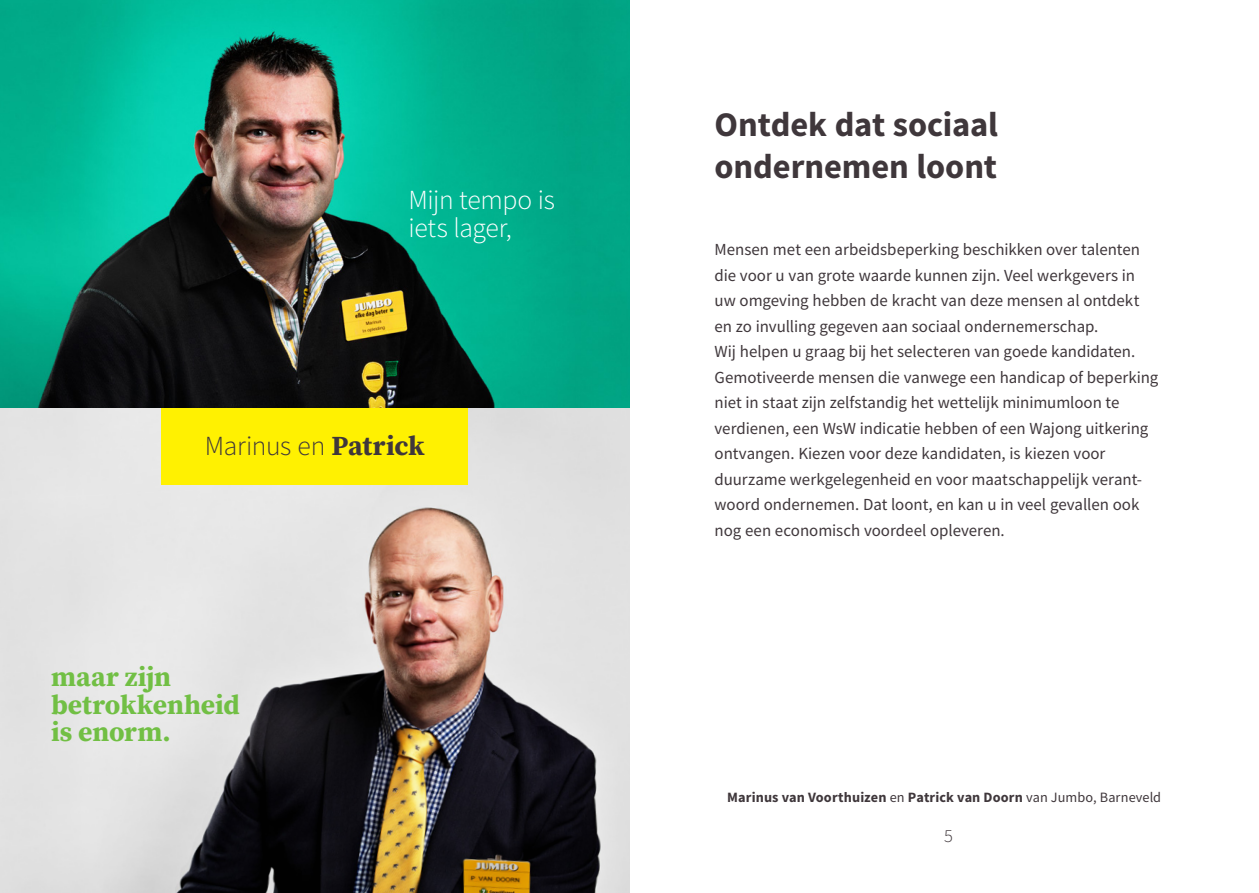
<style>
.page{position:relative;width:1259px;height:893px;background:#fff}
.page>*{position:absolute;margin:0;border:0;box-sizing:border-box;transform-origin:0 0}
.KOPPEN___SHIFT{font:700 34.5px/42.5px "Source Sans Pro";letter-spacing:-.005em;color:#3f373b}
.t1{font:700 27.6px/27.6px "Source Serif Pro";letter-spacing:-.005em;color:#71bf44}
.t2{font:300 27.6px "Source Sans Pro";letter-spacing:-.015em;color:#fff}
.t3{font:300 27.6px "Source Sans Pro";letter-spacing:-.015em;color:#3f373b}
.ooo_PAGCIJFERS{font:300 18.3px "Source Sans Pro";color:#3f373b}
.ooo_PLAT{font:16.8px/25.5px "Source Sans Pro";color:#3f373b}
.MODELLEN{font:700 14.25px "Source Sans Pro";letter-spacing:.01em;color:#3f373b}
.s1{font-family:"Source Serif Pro";font-weight:700}
.s2{font-weight:400}
</style>
<div class="page">
<img style="left:0;top:0;width:629px;height:408px">
<svg style="left:0;top:408px;width:629px;height:485px;background:#b2aca9"></svg>
<div style="left:162px;top:408px;width:306px;height:77px;background:#fff101"></div>
<p class="t2" style="left:408px;top:183px;width:148px">Mijn tempo is</p>
<p class="t2" style="left:408px;top:210px;width:105px">iets lager,</p>
<p class="t3" style="left:205px;top:429px;width:221px">Marinus en <span class="s1">Patrick</span></p>
<p class="t1" style="left:51px;top:664px;width:190px">maar zijn betrokkenheid</p>
<p class="t1" style="left:51px;top:719px;width:121px">is enorm.</p>
<p class="KOPPEN___SHIFT" style="left:714px;top:103px;width:285px">Ontdek dat sociaal ondernemen loont</p>
<p class="ooo_PLAT" style="left:714px;top:237px;width:445px">Mensen met een arbeidsbeperking beschikken over talenten die voor u van grote waarde kunnen zijn. Veel werkgevers in uw omgeving hebben de kracht van deze mensen al ontdekt en zo invulling gegeven aan sociaal ondernemerschap.<br>Wij helpen u graag bij het selecteren van goede kandidaten.<br>Gemotiveerde mensen die vanwege een handicap of beperking niet in staat zijn zelfstandig het wettelijk minimumloon te verdienen, een WsW indicatie hebben of een Wajong uitkering ontvangen. Kiezen voor deze kandidaten, is kiezen voor duurzame werkgelegenheid en voor maatschappelijk verant&shy;woord ondernemen. Dat loont, en kan u in veel gevallen ook nog een economisch voordeel opleveren.</p>
<p class="MODELLEN" style="left:727px;top:787px;width:435px">Marinus van Voorthuizen <span class="s2">en</span> Patrick van Doorn <span class="s2">van Jumbo, Barneveld</span></p>
<p class="ooo_PAGCIJFERS" style="left:944px;top:825px;width:10px">5</p>
</div>
